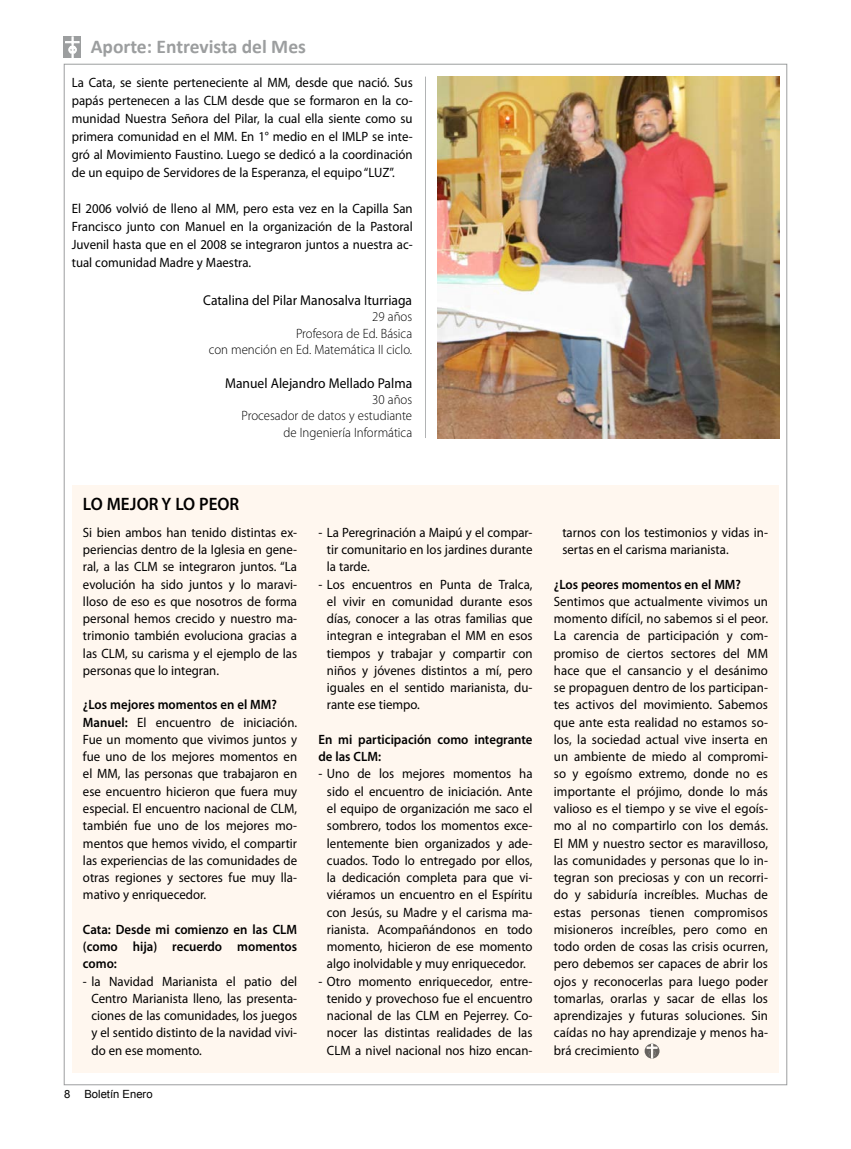
<style>
.page{position:relative;width:851px;height:1149px;background:#fff}
.page>*{position:absolute;margin:0;border:0;box-sizing:border-box;transform-origin:0 0}
.t1{font:700 19.5px "Calibri";color:#9c9e9f}
.t2{font:600 18px "Myriad Pro";color:#000;scale:.95 1}
.t3{font:14.25px "Myriad Pro";color:#000;scale:.95 1}
.t4{font:13.5px/17.2px "Myriad Pro";color:#000;text-align:justify;scale:.95 1}
.t5{font:600 13.5px/17.2px "Myriad Pro";color:#000;text-align:justify;scale:.95 1}
.t6{font:300 13.5px/16.2px "Myriad Pro";color:#000;text-align:right;scale:.95 1}
.t7{font:11.25px "Arial";color:#000}
.s1{font-weight:600}
</style>
<div class="page">
<svg style="left:64px;top:37px;width:17px;height:21px"></svg>
<svg style="left:65px;top:37px;width:14px;height:21px"></svg>
<div style="left:72px;top:485px;width:706px;height:587px;background:#fff7ef"></div>
<hr style="left:425px;top:77px;width:1px;height:361px;background:#b1b3b4">
<img style="left:437px;top:77px;width:342px;height:361px">
<svg style="left:644px;top:1043px;width:15px;height:15px"></svg>
<svg style="left:647px;top:1043px;width:10px;height:15px"></svg>
<h1 class="t1" style="left:91px;top:34px;width:217px">Aporte: Entrevista del Mes</h1>
<p class="t4" style="left:72px;top:73px;width:360px;line-height:18px">La Cata, se siente perteneciente al MM, desde que nació. Sus papás pertenecen a las CLM desde que se formaron en la co&shy;munidad Nuestra Señora del Pilar, la cual ella siente como su primera comunidad en el MM. En 1° medio en el IMLP se inte&shy;gró al Movimiento Faustino. Luego se dedicó a la coordinación de un equipo de Servidores de la Esperanza, el equipo “LUZ”.</p>
<p class="t4" style="left:72px;top:199px;width:360px;line-height:18px">El 2006 volvió de lleno al MM, pero esta vez en la Capilla San Francisco junto con Manuel en la organización de la Pastoral Juvenil hasta que en el 2008 se integraron juntos a nuestra ac&shy;tual comunidad Madre y Maestra.</p>
<p class="t3" style="left:203px;top:291px;width:221px">Catalina del Pilar Manosalva Iturriaga</p>
<p class="t6" style="left:209px;top:309px;width:216px">29 años<br>Profesora de Ed. Básica<br>con mención en Ed. Matemática II ciclo.</p>
<p class="t3" style="left:225px;top:374px;width:198px">Manuel Alejandro Mellado Palma</p>
<p class="t6" style="left:241px;top:391px;width:181px">30 años<br>Procesador de datos y estudiante de Ingeniería Informática</p>
<h2 class="t2" style="left:83px;top:492px;width:166px">LO MEJOR Y LO PEOR</h2>
<p class="t4" style="left:83px;top:523px;width:227px">Si bien ambos han tenido distintas ex&shy;periencias dentro de la Iglesia en gene&shy;ral, a las CLM se integraron juntos. “La evolución ha sido juntos y lo maravi&shy;lloso de eso es que nosotros de forma personal hemos crecido y nuestro ma&shy;trimonio también evoluciona gracias a las CLM, su carisma y el ejemplo de las personas que lo integran.</p>
<p class="t4" style="left:83px;top:695px;width:227px;text-align:left"><span class="s1">¿Los mejores momentos en el MM?<br>Manuel:</span> El encuentro de iniciación.<br>Fue un momento que vivimos juntos y fue uno de los mejores momentos en el MM, las personas que trabajaron en ese encuentro hicieron que fuera muy especial. El encuentro nacional de CLM, también fue uno de los mejores mo&shy;mentos que hemos vivido, el compartir las experiencias de las comunidades de otras regiones y sectores fue muy lla&shy;mativo y enriquecedor.</p>
<p class="t5" style="left:83px;top:920px;width:227px">Cata: Desde mi comienzo en las CLM (como hija) recuerdo momentos como:</p>
<p class="t4" style="left:91px;top:971px;width:218px;text-indent:-9px">- la Navidad Marianista el patio del Centro Marianista lleno, las presenta&shy;ciones de las comunidades, los juegos y el sentido distinto de la navidad vivi&shy;do en ese momento.</p>
<p class="t7" style="left:64px;top:1086px;width:8px">8</p>
<p class="t7" style="left:84px;top:1086px;width:70px">Boletín Enero</p>
<p class="t4" style="left:327px;top:523px;width:218px;text-indent:-9px">- La Peregrinación a Maipú y el compar&shy;tir comunitario en los jardines durante la tarde.</p>
<p class="t4" style="left:327px;top:575px;width:218px;text-indent:-9px">- Los encuentros en Punta de Tralca, el vivir en comunidad durante esos días, conocer a las otras familias que integran e integraban el MM en esos tiempos y trabajar y compartir con niños y jóvenes distintos a mí, pero iguales en el sentido marianista, du&shy;rante ese tiempo.</p>
<p class="t5" style="left:318px;top:730px;width:227px">En mi participación como integrante de las CLM:</p>
<p class="t4" style="left:327px;top:764px;width:218px;text-indent:-9px">- Uno de los mejores momentos ha sido el encuentro de iniciación. Ante el equipo de organización me saco el sombrero, todos los momentos exce&shy;lentemente bien organizados y ade&shy;cuados. Todo lo entregado por ellos, la dedicación completa para que vi&shy;viéramos un encuentro en el Espíritu con Jesús, su Madre y el carisma ma&shy;rianista. Acompañándonos en todo momento, hicieron de ese momento algo inolvidable y muy enriquecedor.</p>
<p class="t4" style="left:327px;top:971px;width:218px;text-indent:-9px">- Otro momento enriquecedor, entre&shy;tenido y provechoso fue el encuentro nacional de las CLM en Pejerrey. Co&shy;nocer las distintas realidades de las CLM a nivel nacional nos hizo encan-</p>
<p class="t4" style="left:562px;top:523px;width:218px">tarnos con los testimonios y vidas in&shy;sertas en el carisma marianista.</p>
<p class="t5" style="left:553px;top:575px;width:198px">¿Los peores momentos en el MM?</p>
<p class="t4" style="left:553px;top:592px;width:227px">Sentimos que actualmente vivimos un momento difícil, no sabemos si el peor.<br>La carencia de participación y com&shy;promiso de ciertos sectores del MM hace que el cansancio y el desánimo se propaguen dentro de los participan&shy;tes activos del movimiento. Sabemos que ante esta realidad no estamos so&shy;los, la sociedad actual vive inserta en un ambiente de miedo al compromi&shy;so y egoísmo extremo, donde no es importante el prójimo, donde lo más valioso es el tiempo y se vive el egoís&shy;mo al no compartirlo con los demás.<br>El MM y nuestro sector es maravilloso, las comunidades y personas que lo in&shy;tegran son preciosas y con un recorri&shy;do y sabiduría increíbles. Muchas de estas personas tienen compromisos misioneros increíbles, pero como en todo orden de cosas las crisis ocurren, pero debemos ser capaces de abrir los ojos y reconocerlas para luego poder tomarlas, orarlas y sacar de ellas los aprendizajes y futuras soluciones. Sin caídas no hay aprendizaje y menos ha&shy;brá crecimiento</p>
</div>
